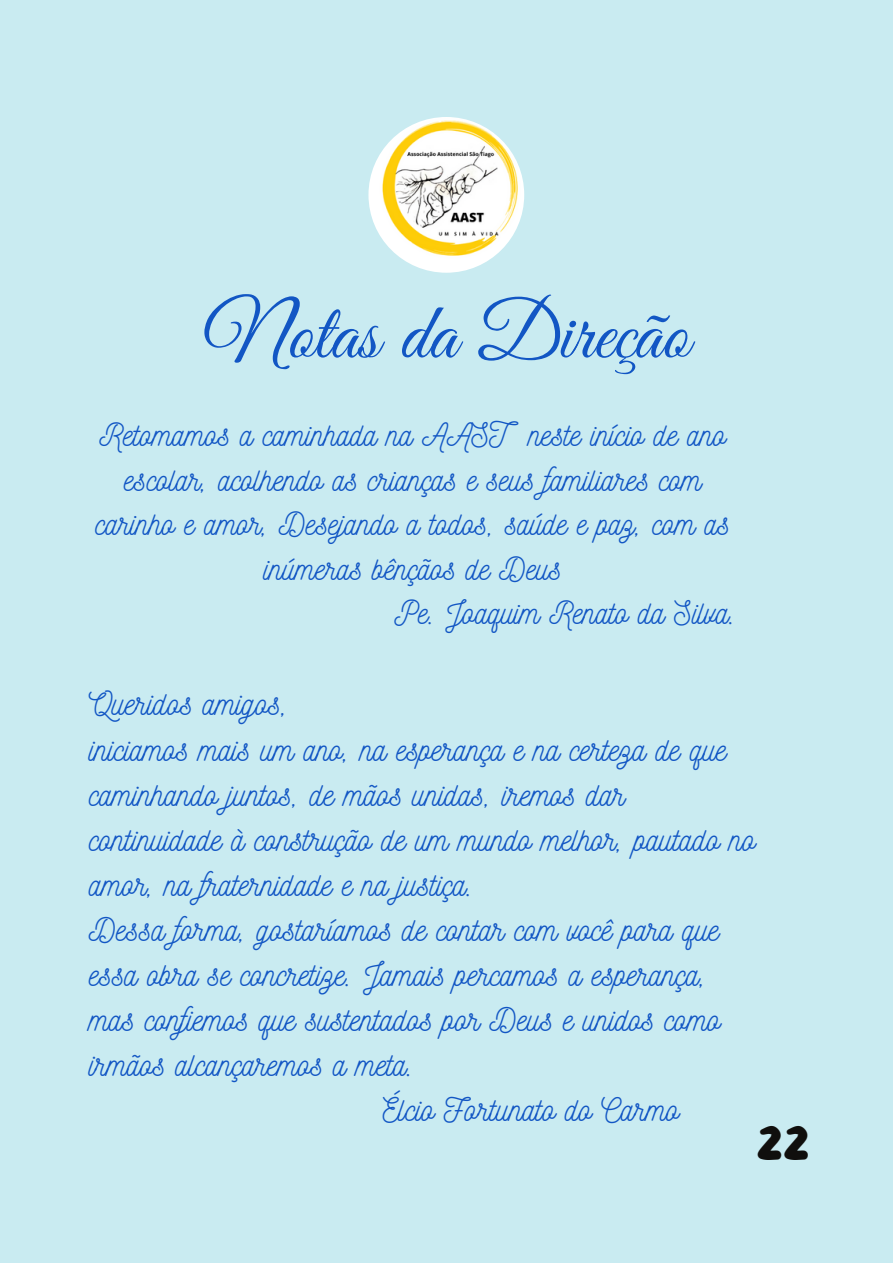
<style>
.page{position:relative;width:893px;height:1264px;background:#fff}
.page>*{position:absolute;margin:0;border:0;box-sizing:border-box;transform-origin:0 0}
.t1{font:79.95px "Great Vibes";color:#1256c4}
.t2{font:46.35px "More Sugar";color:#100f0d}
.t3{font:32.7px "Nickainley";color:#1256c4}
.t4{font:32.25px "Nickainley";color:#1256c4}
</style>
<div class="page">
<div style="left:0;top:0;width:892px;height:1262px;background:#c9ebf1"></div>
<img style="left:368px;top:117px;width:156px;height:156px;border-radius:50%">
<h1 class="t1" style="left:204px;top:289px;width:486px">Notas da Direção</h1>
<p class="t4" style="left:99px;top:414px;width:627px">Retomamos a caminhada na AAST neste início de ano</p>
<p class="t4" style="left:124px;top:458px;width:579px">escolar, acolhendo as crianças e seus familiares com</p>
<p class="t4" style="left:95px;top:503px;width:636px">carinho e amor, Desejando a todos, saúde e paz, com as</p>
<p class="t4" style="left:263px;top:547px;width:299px">inúmeras bênçãos de Deus</p>
<p class="t4" style="left:394px;top:592px;width:343px">Pe. Joaquim Renato da Silva.</p>
<p class="t3" style="left:89px;top:682px;width:201px">Queridos amigos,</p>
<p class="t3" style="left:89px;top:727px;width:639px">iniciamos mais um ano, na esperança e na certeza de que</p>
<p class="t3" style="left:89px;top:772px;width:537px">caminhando juntos, de mãos unidas, iremos dar</p>
<p class="t3" style="left:89px;top:818px;width:667px">continuidade à construção de um mundo melhor, pautado no</p>
<p class="t3" style="left:89px;top:863px;width:387px">amor, na fraternidade e na justiça.</p>
<p class="t3" style="left:89px;top:908px;width:631px">Dessa forma, gostaríamos de contar com você para que</p>
<p class="t3" style="left:89px;top:953px;width:619px">essa obra se concretize. Jamais percamos a esperança,</p>
<p class="t3" style="left:89px;top:998px;width:633px">mas confiemos que sustentados por Deus e unidos como</p>
<p class="t3" style="left:89px;top:1043px;width:327px">irmãos alcançaremos a meta.</p>
<p class="t3" style="left:383px;top:1088px;width:298px">Élcio Fortunato do Carmo</p>
<h2 class="t2" style="left:756px;top:1117px;width:55px">22</h2>
</div>
